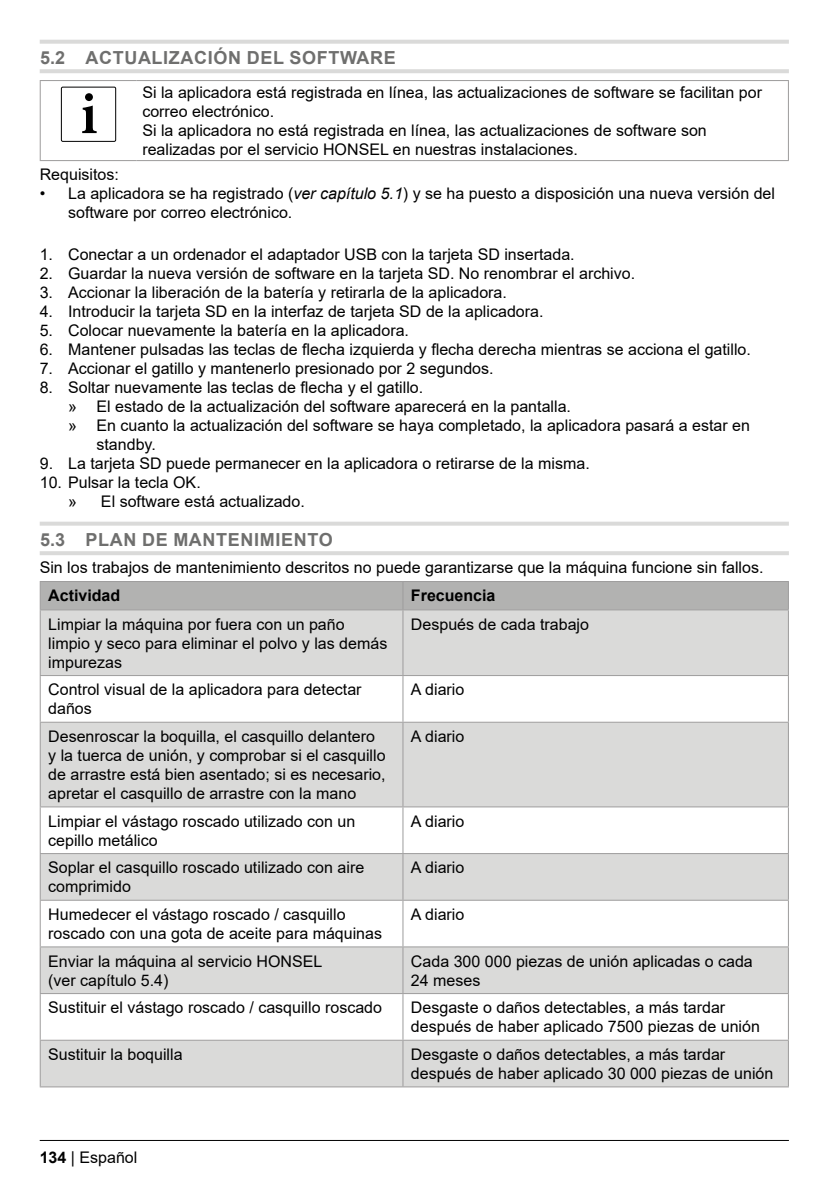
<style>
.page{position:relative;width:840px;height:1191px;background:#fff}
.page>*{position:absolute;margin:0;border:0;box-sizing:border-box;transform-origin:0 0}
.t1{font:700 18px "Arial";letter-spacing:.035em;color:#6f6f6e}
.t2{font:16px/19px "Arial";color:#000}
.t3{font:700 16px "Arial";color:#000}
.s1{font-style:italic}
.s2{font-weight:700}
</style>
<div class="page">
<hr style="left:40px;top:1140px;width:748px;height:1px;background:#000">
<hr style="left:40px;top:40px;width:748px;height:4px;background:#dadad9">
<hr style="left:40px;top:69px;width:748px;height:4px;background:#dadad9">
<svg style="left:40px;top:521px;width:748px;height:4px;fill:#dadad9"></svg>
<hr style="left:40px;top:551px;width:748px;height:4px;background:#dadad9">
<hr style="left:40px;top:80px;width:97px;height:1px;background:#9d9c9c">
<hr style="left:40px;top:81px;width:1px;height:79px;background:#9d9c9c">
<hr style="left:137px;top:80px;width:651px;height:1px;background:#9d9c9c">
<hr style="left:787px;top:81px;width:1px;height:79px;background:#9d9c9c">
<hr style="left:40px;top:160px;width:97px;height:1px;background:#9d9c9c">
<hr style="left:137px;top:160px;width:651px;height:1px;background:#9d9c9c">
<div style="left:61px;top:87px;width:55px;height:55px;border:1px solid #000"></div>
<div style="left:41px;top:610px;width:746px;height:476px;background:#dadad9"></div>
<svg style="left:41px;top:676px;width:746px;height:363px"></svg>
<hr style="left:402px;top:610px;width:1px;height:65px;background:#9d9c9c">
<hr style="left:787px;top:610px;width:1px;height:65px;background:#9d9c9c">
<hr style="left:402px;top:676px;width:1px;height:45px;background:#9d9c9c">
<hr style="left:787px;top:676px;width:1px;height:45px;background:#9d9c9c">
<hr style="left:402px;top:722px;width:1px;height:84px;background:#9d9c9c">
<hr style="left:787px;top:722px;width:1px;height:84px;background:#9d9c9c">
<hr style="left:402px;top:807px;width:1px;height:46px;background:#9d9c9c">
<hr style="left:787px;top:807px;width:1px;height:46px;background:#9d9c9c">
<hr style="left:402px;top:854px;width:1px;height:45px;background:#9d9c9c">
<hr style="left:787px;top:854px;width:1px;height:45px;background:#9d9c9c">
<hr style="left:402px;top:900px;width:1px;height:46px;background:#9d9c9c">
<hr style="left:787px;top:900px;width:1px;height:46px;background:#9d9c9c">
<hr style="left:402px;top:947px;width:1px;height:46px;background:#9d9c9c">
<hr style="left:787px;top:947px;width:1px;height:46px;background:#9d9c9c">
<hr style="left:402px;top:994px;width:1px;height:45px;background:#9d9c9c">
<hr style="left:787px;top:994px;width:1px;height:45px;background:#9d9c9c">
<hr style="left:402px;top:1040px;width:1px;height:46px;background:#9d9c9c">
<hr style="left:787px;top:1040px;width:1px;height:46px;background:#9d9c9c">
<hr style="left:40px;top:610px;width:1px;height:65px;background:#9d9c9c">
<hr style="left:40px;top:675px;width:363px;height:1px;background:#9d9c9c">
<hr style="left:40px;top:676px;width:1px;height:45px;background:#9d9c9c">
<hr style="left:403px;top:675px;width:385px;height:1px;background:#9d9c9c">
<hr style="left:40px;top:721px;width:363px;height:1px;background:#9d9c9c">
<hr style="left:40px;top:722px;width:1px;height:84px;background:#9d9c9c">
<hr style="left:403px;top:721px;width:385px;height:1px;background:#9d9c9c">
<hr style="left:40px;top:806px;width:363px;height:1px;background:#9d9c9c">
<hr style="left:40px;top:807px;width:1px;height:46px;background:#9d9c9c">
<hr style="left:403px;top:806px;width:385px;height:1px;background:#9d9c9c">
<hr style="left:40px;top:853px;width:363px;height:1px;background:#9d9c9c">
<hr style="left:40px;top:854px;width:1px;height:45px;background:#9d9c9c">
<hr style="left:403px;top:853px;width:385px;height:1px;background:#9d9c9c">
<hr style="left:40px;top:899px;width:363px;height:1px;background:#9d9c9c">
<hr style="left:40px;top:900px;width:1px;height:46px;background:#9d9c9c">
<hr style="left:403px;top:899px;width:385px;height:1px;background:#9d9c9c">
<hr style="left:40px;top:946px;width:363px;height:1px;background:#9d9c9c">
<hr style="left:40px;top:947px;width:1px;height:46px;background:#9d9c9c">
<hr style="left:403px;top:946px;width:385px;height:1px;background:#9d9c9c">
<hr style="left:40px;top:993px;width:363px;height:1px;background:#9d9c9c">
<hr style="left:40px;top:994px;width:1px;height:45px;background:#9d9c9c">
<hr style="left:403px;top:993px;width:385px;height:1px;background:#9d9c9c">
<hr style="left:40px;top:1039px;width:363px;height:1px;background:#9d9c9c">
<hr style="left:40px;top:1040px;width:1px;height:46px;background:#9d9c9c">
<hr style="left:403px;top:1039px;width:385px;height:1px;background:#9d9c9c">
<hr style="left:40px;top:1086px;width:363px;height:1px;background:#9d9c9c">
<hr style="left:403px;top:1086px;width:385px;height:1px;background:#9d9c9c">
<div style="left:40px;top:581px;width:748px;height:28px;background:#b2b2b1"></div>
<hr style="left:403px;top:581px;width:385px;height:1px;background:#9d9c9c">
<hr style="left:40px;top:609px;width:363px;height:1px;background:#9d9c9c">
<hr style="left:403px;top:609px;width:385px;height:1px;background:#9d9c9c">
<p class="t1" style="left:40px;top:45px;width:357px">5.2 ACTUALIZACIÓN DEL SOFTWARE</p>
<p class="t2" style="left:142px;top:83px;width:620px">Si la aplicadora está registrada en línea, las actualizaciones de software se facilitan por correo electrónico.<br>Si la aplicadora no está registrada en línea, las actualizaciones de software son realizadas por el servicio HONSEL en nuestras instalaciones.</p>
<p class="t2" style="left:40px;top:165px;width:81px">Requisitos:</p>
<p class="t2" style="left:68px;top:184px;width:708px;text-indent:-28px">• La aplicadora se ha registrado (<span class="s1">ver capítulo 5.1</span>) y se ha puesto a disposición una nueva versión del software por correo electrónico.</p>
<p class="t2" style="left:40px;top:244px;width:536px">1. Conectar a un ordenador el adaptador USB con la tarjeta SD insertada.</p>
<p class="t2" style="left:40px;top:263px;width:596px">2. Guardar la nueva versión de software en la tarjeta SD. No renombrar el archivo.</p>
<p class="t2" style="left:40px;top:282px;width:468px">3. Accionar la liberación de la batería y retirarla de la aplicadora.</p>
<p class="t2" style="left:40px;top:301px;width:505px">4. Introducir la tarjeta SD en la interfaz de tarjeta SD de la aplicadora.</p>
<p class="t2" style="left:40px;top:320px;width:370px">5. Colocar nuevamente la batería en la aplicadora.</p>
<p class="t2" style="left:40px;top:339px;width:712px">6. Mantener pulsadas las teclas de flecha izquierda y flecha derecha mientras se acciona el gatillo.</p>
<p class="t2" style="left:40px;top:358px;width:455px">7. Accionar el gatillo y mantenerlo presionado por 2 segundos.</p>
<p class="t2" style="left:40px;top:377px;width:385px">8. Soltar nuevamente las teclas de flecha y el gatillo.</p>
<p class="t2" style="left:68px;top:396px;width:504px">» El estado de la actualización del software aparecerá en la pantalla.</p>
<p class="t2" style="left:68px;top:415px;width:683px">» En cuanto la actualización del software se haya completado, la aplicadora pasará a estar en</p>
<p class="t2" style="left:96px;top:434px;width:61px">standby.</p>
<p class="t2" style="left:40px;top:453px;width:551px">9. La tarjeta SD puede permanecer en la aplicadora o retirarse de la misma.</p>
<p class="t2" style="left:68px;top:472px;width:238px;text-indent:-28px">10. Pulsar la tecla OK.<br>» El software está actualizado.</p>
<p class="t1" style="left:40px;top:526px;width:294px">5.3 PLAN DE MANTENIMIENTO</p>
<p class="t2" style="left:40px;top:558px;width:725px">Sin los trabajos de mantenimiento descritos no puede garantizarse que la máquina funcione sin fallos.</p>
<p class="t3" style="left:48px;top:584px;width:74px">Actividad</p>
<p class="t3" style="left:411px;top:584px;width:86px">Frecuencia</p>
<p class="t2" style="left:48px;top:614px;width:340px">Limpiar la máquina por fuera con un paño limpio y seco para eliminar el polvo y las demás impurezas</p>
<p class="t2" style="left:411px;top:614px;width:179px">Después de cada trabajo</p>
<p class="t2" style="left:48px;top:680px;width:315px">Control visual de la aplicadora para detectar daños</p>
<p class="t2" style="left:411px;top:680px;width:55px">A diario</p>
<p class="t2" style="left:48px;top:726px;width:339px">Desenroscar la boquilla, el casquillo delantero y la tuerca de unión, y comprobar si el casquillo de arrastre está bien asentado; si es necesario, apretar el casquillo de arrastre con la mano</p>
<p class="t2" style="left:411px;top:726px;width:55px">A diario</p>
<p class="t2" style="left:48px;top:811px;width:308px">Limpiar el vástago roscado utilizado con un cepillo metálico</p>
<p class="t2" style="left:411px;top:811px;width:55px">A diario</p>
<p class="t2" style="left:48px;top:858px;width:317px">Soplar el casquillo roscado utilizado con aire comprimido</p>
<p class="t2" style="left:411px;top:858px;width:55px">A diario</p>
<p class="t2" style="left:48px;top:904px;width:335px">Humedecer el vástago roscado / casquillo roscado con una gota de aceite para máquinas</p>
<p class="t2" style="left:411px;top:904px;width:55px">A diario</p>
<p class="t2" style="left:48px;top:951px;width:275px">Enviar la máquina al servicio HONSEL (ver capítulo 5.4)</p>
<p class="t2" style="left:411px;top:951px;width:343px">Cada 300 000 piezas de unión aplicadas o cada<br>24 meses</p>
<p class="t2" style="left:48px;top:998px;width:335px">Sustituir el vástago roscado / casquillo roscado</p>
<p class="t2" style="left:411px;top:998px;width:350px">Desgaste o daños detectables, a más tardar después de haber aplicado 7500 piezas de unión</p>
<p class="t2" style="left:48px;top:1044px;width:136px">Sustituir la boquilla</p>
<p class="t2" style="left:411px;top:1044px;width:363px">Desgaste o daños detectables, a más tardar después de haber aplicado 30 000 piezas de unión</p>
<p class="t2" style="left:40px;top:1147px;width:99px"><span class="s2">134</span> | Español</p>
</div>
